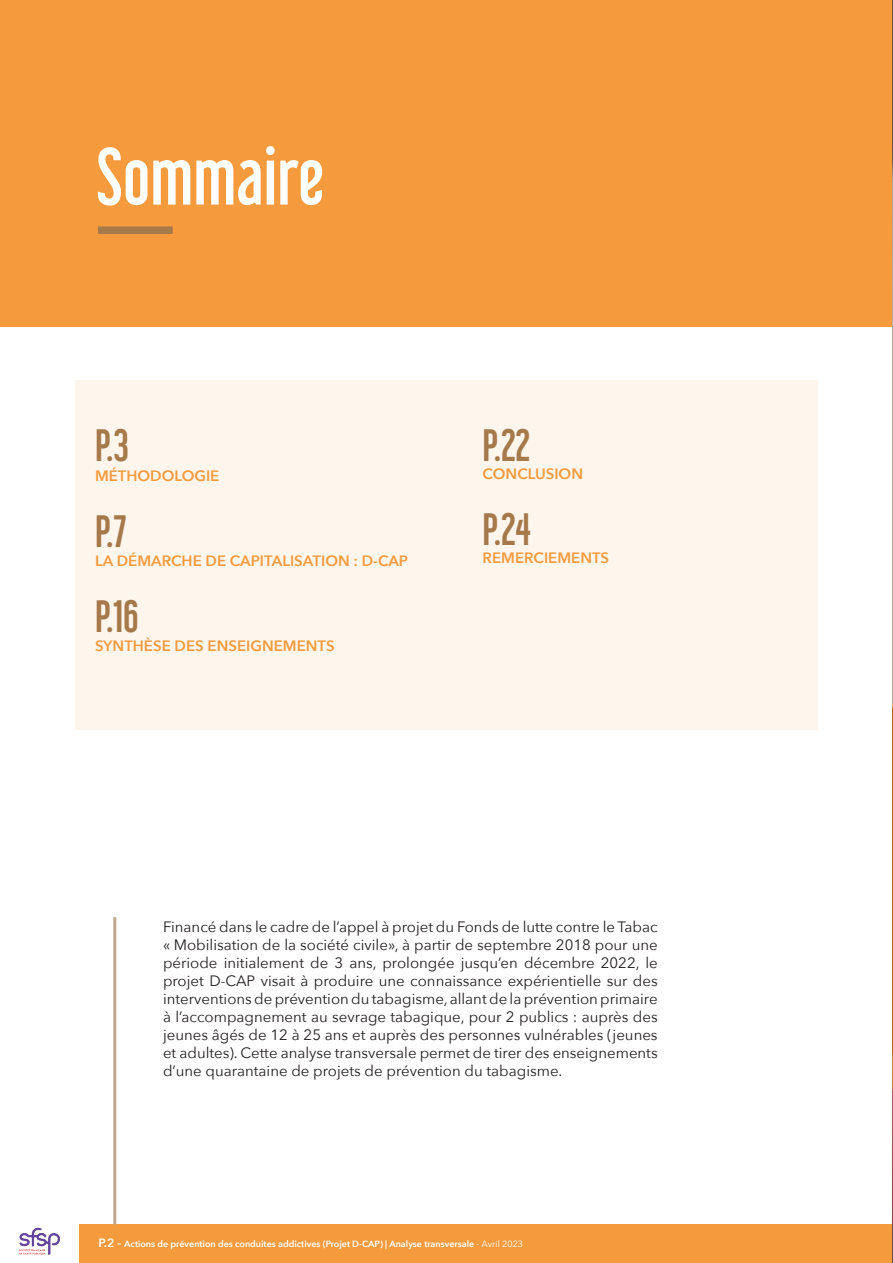
<style>
.page{position:relative;width:893px;height:1263px;background:#fff}
.page>*{position:absolute;margin:0;border:0;box-sizing:border-box;transform-origin:0 0}
.t1{font:72px "Libel Suit Sb";color:#fff}
.t2{font:40.5px "Libel Suit Sb";color:#a6794b}
.t3{font:15px/18px "Avenir Next";color:#231f20;text-align:justify}
.t4{font:600 15px "Avenir Next";color:#f59b3e}
.t5{font:600 9px "Avenir Next";color:#fff}
.s1{font-size:12px}
.s2{font-weight:400}
</style>
<div class="page">
<div style="left:79px;top:1224px;width:814px;height:39px;background:#f59b3e"></div>
<img style="left:19px;top:1227px;width:41px;height:28px">
<div style="left:0;top:0;width:893px;height:326px;background:#f59b3e"></div>
<div style="left:98px;top:226px;width:75px;height:8px;background:#a6794b"></div>
<div style="left:75px;top:381px;width:743px;height:349px;background:#fef5ec"></div>
<hr style="left:113px;top:917px;width:3px;height:307px;background:#beaa8e">
<svg style="left:892px;top:0;width:1px;height:202px"></svg>
<svg style="left:892px;top:494px;width:1px;height:769px"></svg>
<h1 class="t1" style="left:96px;top:118px;width:230px">Sommaire</h1>
<h2 class="t2" style="left:95px;top:413px;width:35px">P.3</h2>
<p class="t4" style="left:95px;top:463px;width:126px">MÉTHODOLOGIE</p>
<h2 class="t2" style="left:95px;top:498px;width:33px">P.7</h2>
<p class="t4" style="left:95px;top:548px;width:315px">LA DÉMARCHE DE CAPITALISATION : D-CAP</p>
<h2 class="t2" style="left:95px;top:583px;width:45px">P.16</h2>
<p class="t4" style="left:95px;top:633px;width:241px">SYNTHÈSE DES ENSEIGNEMENTS</p>
<h2 class="t2" style="left:483px;top:413px;width:49px">P.22</h2>
<p class="t4" style="left:483px;top:461px;width:102px">CONCLUSION</p>
<h2 class="t2" style="left:483px;top:496px;width:50px">P.24</h2>
<p class="t4" style="left:483px;top:545px;width:128px">REMERCIEMENTS</p>
<p class="t3" style="left:163px;top:917px;width:496px">Financé dans le cadre de l’appel à projet du Fonds de lutte contre le Tabac « Mobilisation de la société civile», à partir de septembre 2018 pour une période initialement de 3 ans, prolongée jusqu’en décembre 2022, le projet D-CAP visait à produire une connaissance expérientielle sur des interventions de prévention du tabagisme, allant de la prévention primaire à l’accompagnement au sevrage tabagique, pour 2 publics : auprès des jeunes âgés de 12 à 25 ans et auprès des personnes vulnérables (jeunes et adultes). Cette analyse transversale permet de tirer des enseignements d’une quarantaine de projets de prévention du tabagisme.</p>
<p class="t5" style="left:98px;top:1236px;width:426px"><span class="s1">P.2 -</span> Actions de prévention des conduites addictives (Projet D-CAP) | Analyse transversale <span class="s2">- Avril 2023</span></p>
</div>
